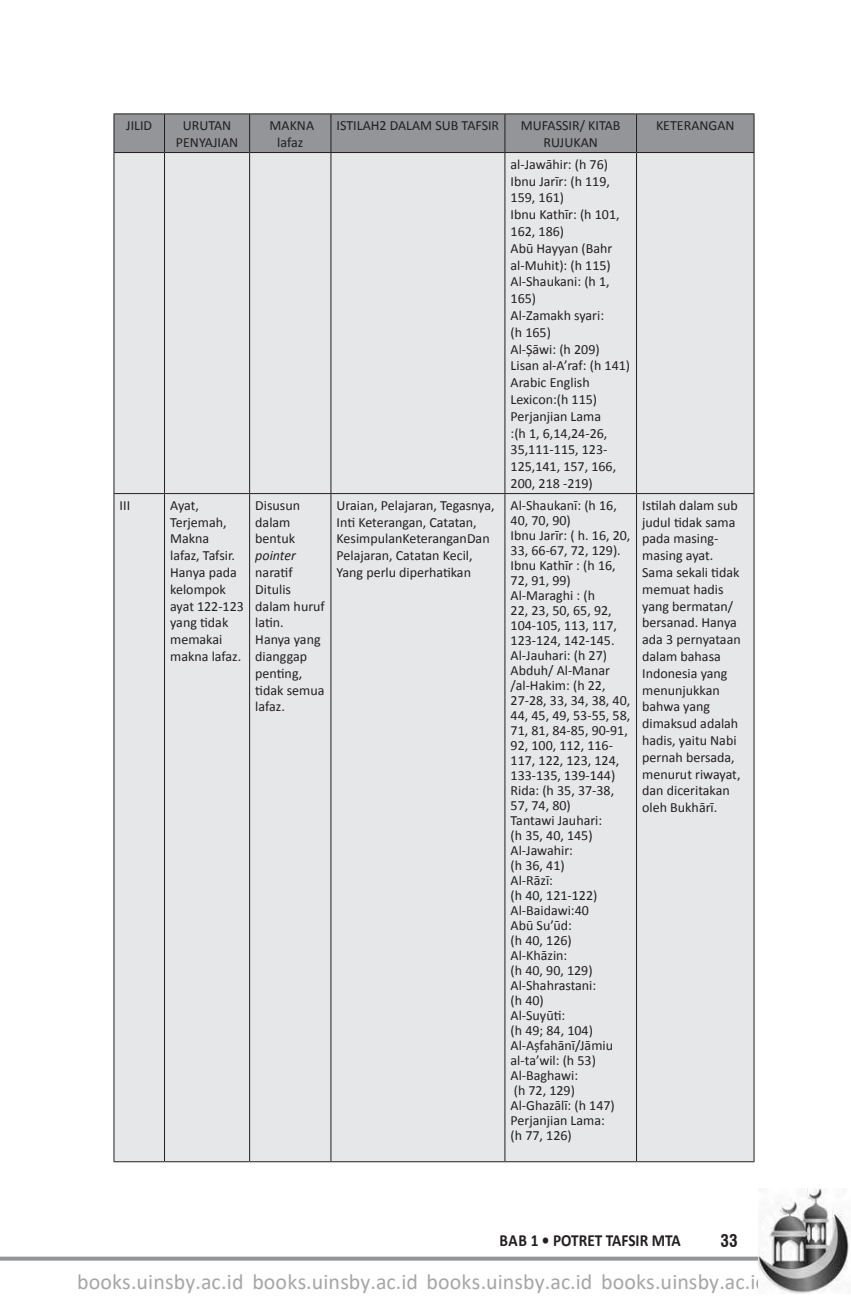
<style>
.page{position:relative;width:851px;height:1304px;background:#fff}
.page>*{position:absolute;margin:0;border:0;box-sizing:border-box;transform-origin:0 0}
.t1{font:22px "Calibri";letter-spacing:.005em;color:#a6a6a6}
.t2{font:700 17px "Calibri";color:#231f20;scale:.9 1}
.t3{font:700 condensed 17px "Swiss 721 BT";color:#231f20}
.tabel{font:14px/16.8px "Calibri";color:#231f20}
.s1{font-style:italic}
</style>
<div class="page">
<img style="left:758px;top:1188px;width:91px;height:105px">
<svg style="left:0;top:1257px;width:758px;height:4px;background:#9c9ea1"></svg>
<div style="left:114px;top:114px;width:639px;height:38px;background:#939598"></div>
<div style="left:114px;top:153px;width:639px;height:1008px;background:#e6e7e9"></div>
<hr style="left:113px;top:113px;width:51px;height:1px;background:#231f20">
<hr style="left:113px;top:114px;width:1px;height:38px;background:#231f20">
<hr style="left:164px;top:113px;width:85px;height:1px;background:#231f20">
<hr style="left:164px;top:114px;width:1px;height:38px;background:#231f20">
<hr style="left:249px;top:113px;width:82px;height:1px;background:#231f20">
<hr style="left:249px;top:114px;width:1px;height:38px;background:#231f20">
<hr style="left:331px;top:113px;width:174px;height:1px;background:#231f20">
<hr style="left:330px;top:114px;width:1px;height:38px;background:#231f20">
<hr style="left:505px;top:113px;width:131px;height:1px;background:#231f20">
<hr style="left:504px;top:114px;width:1px;height:38px;background:#231f20">
<hr style="left:636px;top:113px;width:118px;height:1px;background:#231f20">
<hr style="left:636px;top:114px;width:1px;height:38px;background:#231f20">
<hr style="left:753px;top:114px;width:1px;height:38px;background:#231f20">
<hr style="left:113px;top:152px;width:51px;height:1px;background:#231f20">
<hr style="left:113px;top:153px;width:1px;height:340px;background:#231f20">
<hr style="left:164px;top:152px;width:85px;height:1px;background:#231f20">
<hr style="left:164px;top:153px;width:1px;height:340px;background:#231f20">
<hr style="left:249px;top:152px;width:82px;height:1px;background:#231f20">
<hr style="left:249px;top:153px;width:1px;height:340px;background:#231f20">
<hr style="left:331px;top:152px;width:174px;height:1px;background:#231f20">
<hr style="left:330px;top:153px;width:1px;height:340px;background:#231f20">
<hr style="left:505px;top:152px;width:131px;height:1px;background:#231f20">
<hr style="left:504px;top:153px;width:1px;height:340px;background:#231f20">
<hr style="left:636px;top:152px;width:118px;height:1px;background:#231f20">
<hr style="left:636px;top:153px;width:1px;height:340px;background:#231f20">
<hr style="left:753px;top:153px;width:1px;height:340px;background:#231f20">
<hr style="left:113px;top:493px;width:51px;height:1px;background:#231f20">
<hr style="left:113px;top:494px;width:1px;height:667px;background:#231f20">
<hr style="left:164px;top:493px;width:85px;height:1px;background:#231f20">
<hr style="left:164px;top:494px;width:1px;height:667px;background:#231f20">
<hr style="left:249px;top:493px;width:82px;height:1px;background:#231f20">
<hr style="left:249px;top:494px;width:1px;height:667px;background:#231f20">
<hr style="left:331px;top:493px;width:174px;height:1px;background:#231f20">
<hr style="left:330px;top:494px;width:1px;height:667px;background:#231f20">
<hr style="left:505px;top:493px;width:131px;height:1px;background:#231f20">
<hr style="left:504px;top:494px;width:1px;height:667px;background:#231f20">
<hr style="left:636px;top:493px;width:118px;height:1px;background:#231f20">
<hr style="left:636px;top:494px;width:1px;height:667px;background:#231f20">
<hr style="left:753px;top:494px;width:1px;height:667px;background:#231f20">
<hr style="left:113px;top:1161px;width:51px;height:1px;background:#231f20">
<hr style="left:164px;top:1161px;width:85px;height:1px;background:#231f20">
<hr style="left:249px;top:1161px;width:82px;height:1px;background:#231f20">
<hr style="left:331px;top:1161px;width:174px;height:1px;background:#231f20">
<hr style="left:505px;top:1161px;width:131px;height:1px;background:#231f20">
<hr style="left:636px;top:1161px;width:118px;height:1px;background:#231f20">
<p class="tabel" style="left:126px;top:116px;width:28px">JILID</p>
<p class="tabel" style="left:176px;top:116px;width:64px;text-align:center">URUTAN<br>PENYAJIAN</p>
<p class="tabel" style="left:269px;top:116px;width:46px;text-align:center">MAKNA lafaz</p>
<p class="tabel" style="left:336px;top:116px;width:164px">ISTILAH2 DALAM SUB TAFSIR</p>
<p class="tabel" style="left:521px;top:116px;width:101px;text-align:center">MUFASSIR/ KITAB<br>RUJUKAN</p>
<p class="tabel" style="left:656px;top:116px;width:80px">KETERANGAN</p>
<p class="tabel" style="left:510px;top:155px;width:99px">al-Jawāhir: (h 76)</p>
<p class="tabel" style="left:510px;top:172px;width:101px">Ibnu Jarīr: (h 119,<br>159, 161)</p>
<p class="tabel" style="left:510px;top:205px;width:110px">Ibnu Kathīr: (h 101,<br>162, 186)</p>
<p class="tabel" style="left:510px;top:239px;width:103px">Abū Hayyan (Bahr al-Muhit): (h 115)</p>
<p class="tabel" style="left:510px;top:273px;width:101px">Al-Shaukani: (h 1,<br>165)</p>
<p class="tabel" style="left:510px;top:306px;width:95px">Al-Zamakh syari: (h 165)</p>
<p class="tabel" style="left:510px;top:340px;width:91px">Al-Șāwi: (h 209)</p>
<p class="tabel" style="left:510px;top:357px;width:121px">Lisan al-A’raf: (h 141)</p>
<p class="tabel" style="left:510px;top:373px;width:88px">Arabic English<br>Lexicon:(h 115)</p>
<p class="tabel" style="left:510px;top:407px;width:107px">Perjanjian Lama :(h 1, 6,14,24-26,<br>35,111-115, 123-<br>125,141, 157, 166,<br>200, 218 -219)</p>
<p class="tabel" style="left:120px;top:496px;width:12px">III</p>
<p class="tabel" style="left:170px;top:496px;width:75px">Ayat,<br>Terjemah,<br>Makna<br>lafaz, Tafsir.<br>Hanya pada kelompok ayat 122-123 yang tidak memakai makna lafaz.</p>
<p class="tabel" style="left:255px;top:496px;width:46px">Disusun dalam bentuk <span class="s1">pointer </span>naratif</p>
<p class="tabel" style="left:336px;top:496px;width:159px">Uraian, Pelajaran, Tegasnya,<br>Inti Keterangan, Catatan,<br>KesimpulanKeteranganDan<br>Pelajaran, Catatan Kecil,<br>Yang perlu diperhatikan</p>
<p class="tabel" style="left:510px;top:497px;width:108px;line-height:15px">Al-Shaukanī: (h 16,<br>40, 70, 90)</p>
<p class="tabel" style="left:642px;top:496px;width:97px">Istilah dalam sub judul tidak sama pada masing&shy;masing ayat.</p>
<p class="tabel" style="left:642px;top:563px;width:100px">Sama sekali tidak memuat hadis yang bermatan/ bersanad. Hanya ada 3 pernyataan dalam bahasa<br>Indonesia yang menunjukkan bahwa yang dimaksud adalah hadis, yaitu Nabi pernah bersada, menurut riwayat, dan diceritakan oleh Bukhārī.</p>
<p class="tabel" style="left:510px;top:527px;width:121px;line-height:15px">Ibnu Jarīr: ( h. 16, 20,<br>33, 66-67, 72, 129).</p>
<p class="tabel" style="left:510px;top:557px;width:107px;line-height:15px">Ibnu Kathīr : (h 16,<br>72, 91, 99)</p>
<p class="tabel" style="left:510px;top:587px;width:108px;line-height:15px">Al-Maraghi : (h<br>22, 23, 50, 65, 92,<br>104-105, 113, 117,<br>123-124, 142-145.</p>
<p class="tabel" style="left:510px;top:646px;width:98px">Al-Jauhari: (h 27)</p>
<p class="tabel" style="left:510px;top:662px;width:121px;line-height:15px">Abduh/ Al-Manar /al-Hakim: (h 22,<br>27-28, 33, 34, 38, 40,<br>44, 45, 49, 53-55, 58,<br>71, 81, 84-85, 90-91,<br>92, 100, 112, 116-<br>117, 122, 123, 124,<br>133-135, 139-144)</p>
<p class="tabel" style="left:510px;top:782px;width:105px;line-height:15px">Rida: (h 35, 37-38,<br>57, 74, 80)</p>
<p class="tabel" style="left:510px;top:812px;width:93px;line-height:15px">Tantawi Jauhari: (h 35, 40, 145)</p>
<p class="tabel" style="left:510px;top:842px;width:64px;line-height:15px">Al-Jawahir: (h 36, 41)</p>
<p class="tabel" style="left:510px;top:872px;width:88px;line-height:15px">Al-Rāzī:<br>(h 40, 121-122)</p>
<p class="tabel" style="left:510px;top:901px;width:80px">Al-Baidawi:40</p>
<p class="tabel" style="left:510px;top:917px;width:63px;line-height:15px">Abū Su’ūd: (h 40, 126)</p>
<p class="tabel" style="left:510px;top:947px;width:84px;line-height:15px">Al-Khāzin:<br>(h 40, 90, 129)</p>
<p class="tabel" style="left:510px;top:977px;width:87px;line-height:15px">Al-Shahrastani: (h 40)</p>
<p class="tabel" style="left:510px;top:1007px;width:84px;line-height:15px">Al-Suyūti:<br>(h 49; 84, 104)</p>
<p class="tabel" style="left:510px;top:1037px;width:104px;line-height:15px">Al-Așfahānī/Jāmiu al-ta’wil: (h 53)</p>
<p class="tabel" style="left:510px;top:1067px;width:69px;line-height:15px">Al-Baghawi: (h 72, 129)</p>
<p class="tabel" style="left:510px;top:1096px;width:106px">Al-Ghazālī: (h 147)</p>
<p class="tabel" style="left:510px;top:1112px;width:96px;line-height:15px">Perjanjian Lama: (h 77, 126)</p>
<p class="tabel" style="left:255px;top:580px;width:71px">Ditulis dalam huruf latin.</p>
<p class="tabel" style="left:255px;top:630px;width:71px">Hanya yang dianggap penting, tidak semua lafaz.</p>
<p class="t2" style="left:499px;top:1230px;width:203px">BAB 1 • POTRET TAFSIR MTA</p>
<p class="t3" style="left:720px;top:1230px;width:18px">33</p>
<h1 class="t1" style="left:77px;top:1273px;width:691px">books.uinsby.ac.id books.uinsby.ac.id books.uinsby.ac.id books.uinsby.ac.id</h1>
</div>
